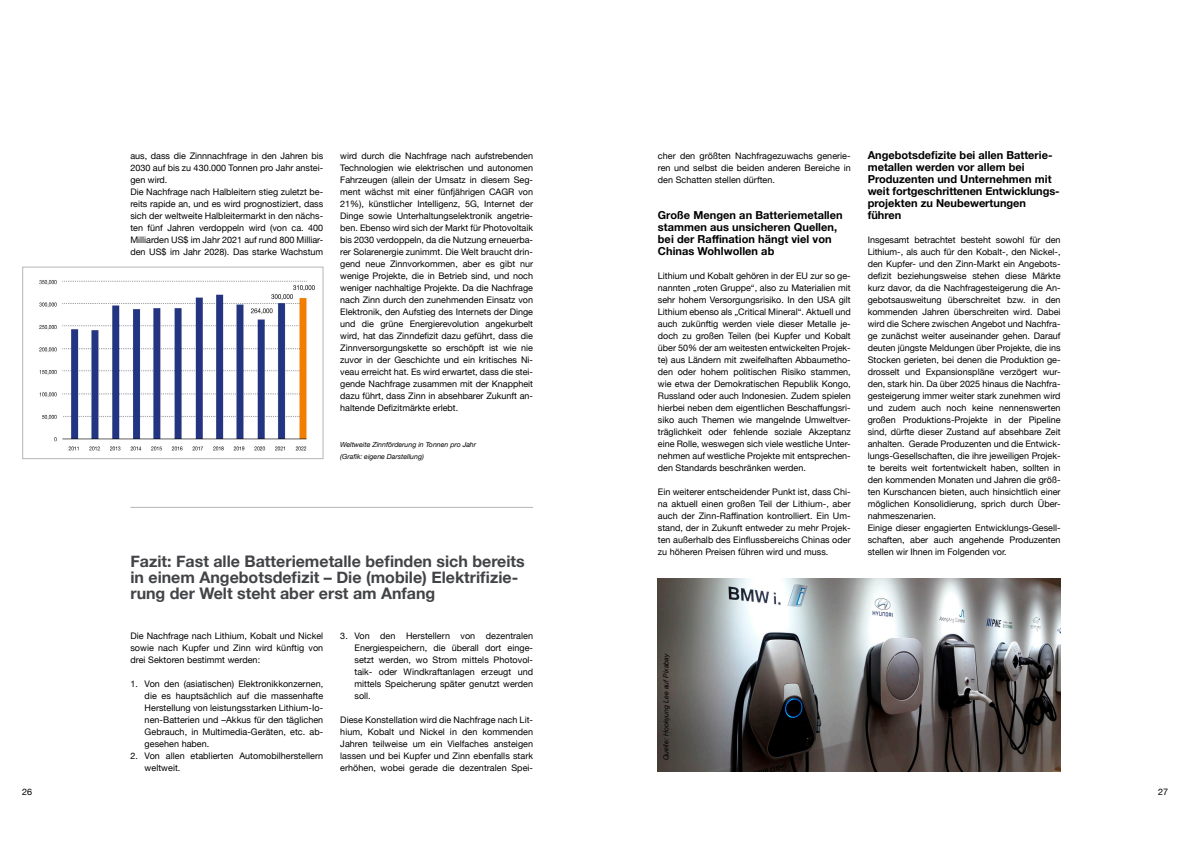
<style>
.page{position:relative;width:1191px;height:842px;background:#fff}
.page>*{position:absolute;margin:0;border:0;box-sizing:border-box;transform-origin:0 0}
.t1{font:700 16px/16px "Helvetica Neue";color:#424347}
.t2{font:700 11px/12px "Helvetica Neue";color:#000}
.t3{font:9px/12px "Helvetica Neue";color:#000;text-align:justify}
.t4{font:italic 7px/12px "Helvetica Neue";color:#000}
</style>
<div class="page">
<img style="left:39px;top:280px;width:276px;height:171px">
<div style="left:22px;top:267px;width:301px;height:192px;border:1px solid #b5b6b6"></div>
<hr style="left:130px;top:507px;width:403px;height:1px;background:#b5b6b6">
<img style="left:658px;top:579px;width:402px;height:192px">
<p class="t3" style="left:130px;top:150px;width:194px;text-align:left">aus, dass die Zinnnachfrage in den Jahren bis 2030 auf bis zu 430.000 Tonnen pro Jahr anstei&shy;gen wird.<br>Die Nachfrage nach Halbleitern stieg zuletzt be&shy;reits rapide an, und es wird prognostiziert, dass sich der weltweite Halbleitermarkt in den nächs&shy;ten fünf Jahren verdoppeln wird (von ca. 400<br>Milliarden US$ im Jahr 2021 auf rund 800 Milliar&shy;den US$ im Jahr 2028). Das starke Wachstum</p>
<p class="t3" style="left:340px;top:150px;width:194px">wird durch die Nachfrage nach aufstrebenden Technologien wie elektrischen und autonomen Fahrzeugen (allein der Umsatz in diesem Seg&shy;ment wächst mit einer fünfjährigen CAGR von 21%), künstlicher Intelligenz, 5G, Internet der Dinge sowie Unterhaltungselektronik angetrie&shy;ben. Ebenso wird sich der Markt für Photovoltaik bis 2030 verdoppeln, da die Nutzung erneuerba&shy;rer Solarenergie zunimmt. Die Welt braucht drin&shy;gend neue Zinnvorkommen, aber es gibt nur wenige Projekte, die in Betrieb sind, und noch weniger nachhaltige Projekte. Da die Nachfrage nach Zinn durch den zunehmenden Einsatz von Elektronik, den Aufstieg des Internets der Dinge und die grüne Energierevolution angekurbelt wird, hat das Zinndefizit dazu geführt, dass die Zinnversorgungskette so erschöpft ist wie nie zuvor in der Geschichte und ein kritisches Ni&shy;veau erreicht hat. Es wird erwartet, dass die stei&shy;gende Nachfrage zusammen mit der Knappheit dazu führt, dass Zinn in absehbarer Zukunft an&shy;haltende Defizitmärkte erlebt.</p>
<p class="t4" style="left:340px;top:439px;width:137px">Weltweite Zinnförderung in Tonnen pro Jahr (Grafik: eigene Darstellung)</p>
<h1 class="t1" style="left:130px;top:554px;width:396px">Fazit: Fast alle Batteriemetalle befinden sich bereits in einem Angebotsdefizit – Die (mobile) Elektrifizie&shy;rung der Welt steht aber erst am Anfang</h1>
<p class="t3" style="left:130px;top:630px;width:194px">Die Nachfrage nach Lithium, Kobalt und Nickel sowie nach Kupfer und Zinn wird künftig von drei Sektoren bestimmt werden:</p>
<p class="t3" style="left:145px;top:678px;width:180px;text-indent:-14px">1. Von den (asiatischen) Elektronikkonzernen, die es hauptsächlich auf die massenhafte Herstellung von leistungsstarken Lithium-Io&shy;nen-Batterien und –Akkus für den täglichen Gebrauch, in Multimedia-Geräten, etc. ab&shy;gesehen haben.</p>
<p class="t3" style="left:145px;top:750px;width:180px;text-indent:-14px">2. Von allen etablierten Automobilherstellern weltweit.</p>
<p class="t3" style="left:354px;top:630px;width:180px;text-indent:-14px">3. Von den Herstellern von dezentralen Energiespeichern, die überall dort einge&shy;setzt werden, wo Strom mittels Photovol&shy;taik- oder Windkraftanlagen erzeugt und mittels Speicherung später genutzt werden soll.</p>
<p class="t3" style="left:340px;top:714px;width:194px">Diese Konstellation wird die Nachfrage nach Lit&shy;hium, Kobalt und Nickel in den kommenden Jahren teilweise um ein Vielfaches ansteigen lassen und bei Kupfer und Zinn ebenfalls stark erhöhen, wobei gerade die dezentralen Spei-</p>
<p class="t3" style="left:658px;top:150px;width:194px">cher den größten Nachfragezuwachs generie&shy;ren und selbst die beiden anderen Bereiche in den Schatten stellen dürften.</p>
<p class="t2" style="left:658px;top:209px;width:186px">Große Mengen an Batteriemetallen stammen aus unsicheren Quellen, bei der Raffination hängt viel von<br>Chinas Wohlwollen ab</p>
<p class="t3" style="left:658px;top:270px;width:194px">Lithium und Kobalt gehören in der EU zur so ge&shy;nannten „roten Gruppe“, also zu Materialien mit sehr hohem Versorgungsrisiko. In den USA gilt Lithium ebenso als „Critical Mineral“. Aktuell und auch zukünftig werden viele dieser Metalle je&shy;doch zu großen Teilen (bei Kupfer und Kobalt über 50% der am weitesten entwickelten Projek&shy;te) aus Ländern mit zweifelhaften Abbaumetho&shy;den oder hohem politischen Risiko stammen, wie etwa der Demokratischen Republik Kongo, Russland oder auch Indonesien. Zudem spielen hierbei neben dem eigentlichen Beschaffungsri&shy;siko auch Themen wie mangelnde Umweltver&shy;träglichkeit oder fehlende soziale Akzeptanz eine Rolle, weswegen sich viele westliche Unter&shy;nehmen auf westliche Projekte mit entsprechen&shy;den Standards beschränken werden.</p>
<p class="t3" style="left:658px;top:486px;width:194px">Ein weiterer entscheidender Punkt ist, dass Chi&shy;na aktuell einen großen Teil der Lithium-, aber auch der Zinn-Raffination kontrolliert. Ein Um&shy;stand, der in Zukunft entweder zu mehr Projek&shy;ten außerhalb des Einflussbereichs Chinas oder zu höheren Preisen führen wird und muss.</p>
<p class="t2" style="left:867px;top:149px;width:193px">Angebotsdefizite bei allen Batterie&shy;metallen werden vor allem bei<br>Produzenten und Unternehmen mit weit fortgeschrittenen Entwicklungs&shy;projekten zu Neubewertungen führen</p>
<p class="t3" style="left:867px;top:234px;width:194px;text-align:left">Insgesamt betrachtet besteht sowohl für den Lithium-, als auch für den Kobalt-, den Nickel-, den Kupfer- und den Zinn-Markt ein Angebots&shy;defizit beziehungsweise stehen diese Märkte kurz davor, da die Nachfragesteigerung die An&shy;gebotsausweitung überschreitet bzw. in den kommenden Jahren überschreiten wird. Dabei wird die Schere zwischen Angebot und Nachfra&shy;ge zunächst weiter auseinander gehen. Darauf deuten jüngste Meldungen über Projekte, die ins Stocken gerieten, bei denen die Produktion ge&shy;drosselt und Expansionspläne verzögert wur&shy;den, stark hin. Da über 2025 hinaus die Nachfra&shy;gesteigerung immer weiter stark zunehmen wird und zudem auch noch keine nennenswerten großen Produktions-Projekte in der Pipeline sind, dürfte dieser Zustand auf absehbare Zeit anhalten. Gerade Produzenten und die Entwick&shy;lungs-Gesellschaften, die ihre jeweiligen Projek&shy;te bereits weit fortentwickelt haben, sollten in den kommenden Monaten und Jahren die größ&shy;ten Kurschancen bieten, auch hinsichtlich einer möglichen Konsolidierung, sprich durch Über&shy;nahmeszenarien.<br>Einige dieser engagierten Entwicklungs-Gesell&shy;schaften, aber auch angehende Produzenten stellen wir Ihnen im Folgenden vor.</p>
<p class="t4" style="left:660px;top:760px;width:109px;rotate:-90deg">Quelle: Hookyung Lee auf Pixabay</p>
<p class="t3" style="left:22px;top:786px;width:12px">26</p>
<p class="t3" style="left:1158px;top:786px;width:12px">27</p>
</div>
